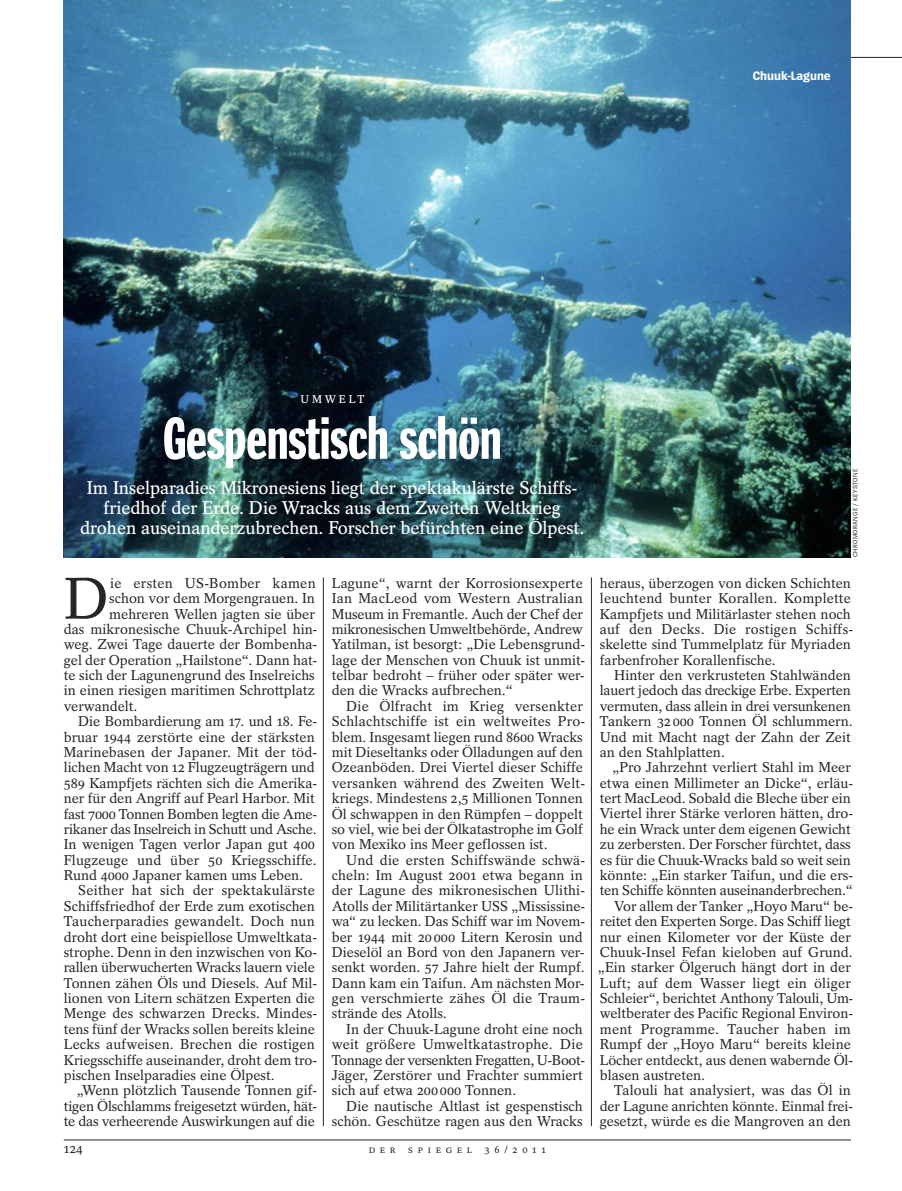
<style>
.page{position:relative;width:902px;height:1191px;background:#fff}
.page>*{position:absolute;margin:0;border:0;box-sizing:border-box;transform-origin:0 0}
.t1{font:60px "Spiegel Headline";letter-spacing:-.01em;color:#fff}
.t2{font:58.35px "Spiegel Serif";color:#272627}
.t3{font:600 18.3px/20.2px "Spiegel Serif";letter-spacing:-.01em;color:#fff;text-align:center}
.t4{font:14.25px/15.3px "Spiegel Serif";color:#272627}
.t5{font:13.5px "Spiegel Serif";color:#272627}
.t6{font:700 12.75px "Spiegel Sans";color:#fff}
.t7{font:600 11.25px "Spiegel Serif";letter-spacing:.25em;color:#fff}
.t8{font:10.5px "Spiegel Serif";letter-spacing:.45em;color:#272627}
.t9{font:6.75px "Spiegel Sans";letter-spacing:.05em;color:#272627}
</style>
<div class="page">
<hr style="left:323px;top:577px;width:1px;height:549px;background:#272627">
<hr style="left:591px;top:577px;width:1px;height:549px;background:#272627">
<hr style="left:64px;top:1139px;width:786px;height:1px;background:#272627">
<hr style="left:64px;top:57px;width:837px;height:1px;background:#272627">
<img style="left:64px;top:0;width:786px;height:557px">
<p class="t6" style="left:752px;top:71px;width:80px">Chuuk-Lagune</p>
<p class="t7" style="left:300px;top:395px;width:65px">UMWELT</p>
<h1 class="t1" style="left:163px;top:416px;width:340px">Gespenstisch schön</h1>
<p class="t3" style="left:80px;top:479px;width:506px">Im Inselparadies Mikronesiens liegt der spektakulärste Schiffs&shy;friedhof der Erde. Die Wracks aus dem Zweiten Weltkrieg drohen auseinanderzubrechen. Forscher befürchten eine Ölpest.</p>
<h2 class="t2" style="left:64px;top:578px;width:47px">D</h2>
<p class="t4" style="left:110px;top:577px;width:207px">ie ersten US-Bomber kamen</p>
<p class="t4" style="left:109px;top:592px;width:207px">schon vor dem Morgengrauen. In</p>
<p class="t4" style="left:109px;top:607px;width:207px">mehreren Wellen jagten sie über</p>
<p class="t4" style="left:64px;top:623px;width:255px">das mikronesische Chuuk-Archipel hin-</p>
<p class="t4" style="left:64px;top:638px;width:255px">weg. Zwei Tage dauerte der Bombenha-</p>
<p class="t4" style="left:64px;top:653px;width:255px">gel der Operation „Hailstone“. Dann hat-</p>
<p class="t4" style="left:64px;top:669px;width:252px">te sich der Lagunengrund des Inselreichs</p>
<p class="t4" style="left:64px;top:684px;width:252px">in einen riesigen maritimen Schrottplatz</p>
<p class="t4" style="left:64px;top:700px;width:75px">verwandelt.</p>
<p class="t4" style="left:78px;top:715px;width:240px">Die Bombardierung am 17. und 18. Fe-</p>
<p class="t4" style="left:64px;top:730px;width:252px">bruar 1944 zerstörte eine der stärksten</p>
<p class="t4" style="left:64px;top:746px;width:255px">Marinebasen der Japaner. Mit der töd-</p>
<p class="t4" style="left:64px;top:761px;width:252px">lichen Macht von 12 Flugzeugträgern und</p>
<p class="t4" style="left:64px;top:776px;width:255px">589 Kampfjets rächten sich die Amerika-</p>
<p class="t4" style="left:64px;top:792px;width:252px">ner für den Angriff auf Pearl Harbor. Mit</p>
<p class="t4" style="left:64px;top:807px;width:255px">fast 7000 Tonnen Bomben legten die Ame-</p>
<p class="t4" style="left:64px;top:823px;width:254px">rikaner das Inselreich in Schutt und Asche.</p>
<p class="t4" style="left:64px;top:838px;width:252px">In wenigen Tagen verlor Japan gut 400</p>
<p class="t4" style="left:64px;top:853px;width:254px">Flugzeuge und über 50 Kriegsschiffe.</p>
<p class="t4" style="left:64px;top:869px;width:241px">Rund 4000 Japaner kamen ums Leben.</p>
<p class="t4" style="left:78px;top:884px;width:238px">Seither hat sich der spektakulärste</p>
<p class="t4" style="left:64px;top:899px;width:252px">Schiffsfriedhof der Erde zum exotischen</p>
<p class="t4" style="left:64px;top:915px;width:252px">Taucherparadies gewandelt. Doch nun</p>
<p class="t4" style="left:64px;top:930px;width:255px">droht dort eine beispiellose Umweltkata-</p>
<p class="t4" style="left:64px;top:946px;width:255px">strophe. Denn in den inzwischen von Ko-</p>
<p class="t4" style="left:64px;top:961px;width:252px">rallen überwucherten Wracks lauern viele</p>
<p class="t4" style="left:64px;top:976px;width:255px">Tonnen zähen Öls und Diesels. Auf Mil-</p>
<p class="t4" style="left:64px;top:992px;width:252px">lionen von Litern schätzen Experten die</p>
<p class="t4" style="left:64px;top:1007px;width:255px">Menge des schwarzen Drecks. Mindes-</p>
<p class="t4" style="left:64px;top:1022px;width:252px">tens fünf der Wracks sollen bereits kleine</p>
<p class="t4" style="left:64px;top:1038px;width:252px">Lecks aufweisen. Brechen die rostigen</p>
<p class="t4" style="left:64px;top:1053px;width:255px">Kriegsschiffe auseinander, droht dem tro-</p>
<p class="t4" style="left:64px;top:1069px;width:212px">pischen Inselparadies eine Ölpest.</p>
<p class="t4" style="left:76px;top:1084px;width:242px">„Wenn plötzlich Tausende Tonnen gif-</p>
<p class="t4" style="left:64px;top:1099px;width:255px">tigen Ölschlamms freigesetzt würden, hät-</p>
<p class="t4" style="left:64px;top:1115px;width:252px">te das verheerende Auswirkungen auf die</p>
<p class="t4" style="left:332px;top:576px;width:255px">Lagune“, warnt der Korrosionsexperte Ian MacLeod vom Western Australian Museum in Fremantle. Auch der Chef der mikronesischen Umweltbehörde, Andrew Yatilman, ist besorgt: „Die Lebensgrund&shy;lage der Menschen von Chuuk ist unmit&shy;telbar bedroht – früher oder später wer&shy;den die Wracks aufbrechen.“</p>
<p class="t4" style="left:332px;top:700px;width:255px;text-indent:14px">Die Ölfracht im Krieg versenkter Schlachtschiffe ist ein weltweites Pro&shy;blem. Insgesamt liegen rund 8600 Wracks mit Dieseltanks oder Ölladungen auf den Ozeanböden. Drei Viertel dieser Schiffe versanken während des Zweiten Welt&shy;kriegs. Mindestens 2,5 Millionen Tonnen Öl schwappen in den Rümpfen – doppelt so viel, wie bei der Ölkatastrophe im Golf von Mexiko ins Meer geflossen ist.</p>
<p class="t4" style="left:332px;top:853px;width:255px;text-indent:14px">Und die ersten Schiffswände schwä&shy;cheln: Im August 2001 etwa begann in der Lagune des mikronesischen Ulithi-Atolls der Militärtanker USS „Mississine&shy;wa“ zu lecken. Das Schiff war im Novem&shy;ber 1944 mit 20000 Litern Kerosin und Dieselöl an Bord von den Japanern ver&shy;senkt worden. 57 Jahre hielt der Rumpf.<br>Dann kam ein Taifun. Am nächsten Mor&shy;gen verschmierte zähes Öl die Traum&shy;strände des Atolls.</p>
<p class="t4" style="left:332px;top:1022px;width:255px;text-indent:14px">In der Chuuk-Lagune droht eine noch weit größere Umweltkatastrophe. Die Tonnage der versenkten Fregatten, U-Boot-Jäger, Zerstörer und Frachter summiert sich auf etwa 200 000 Tonnen.</p>
<p class="t4" style="left:332px;top:1099px;width:252px;text-align:right">Die nautische Altlast ist gespenstisch schön. Geschütze ragen aus den Wracks</p>
<p class="t5" style="left:64px;top:1143px;width:21px">124</p>
<p class="t8" style="left:368px;top:1145px;width:179px">DER SPIEGEL 36/2011</p>
<p class="t9" style="left:852px;top:557px;width:90px;rotate:-90deg">CHROMORANGE / KEYSTONE</p>
<p class="t4" style="left:599px;top:576px;width:255px">heraus, überzogen von dicken Schichten leuchtend bunter Korallen. Komplette Kampfjets und Militärlaster stehen noch auf den Decks. Die rostigen Schiffs&shy;skelette sind Tummelplatz für Myriaden farbenfroher Korallenfische.</p>
<p class="t4" style="left:599px;top:669px;width:254px;text-indent:14px">Hinter den verkrusteten Stahlwänden lauert jedoch das dreckige Erbe. Experten vermuten, dass allein in drei versunkenen Tankern 32 000 Tonnen Öl schlummern.<br>Und mit Macht nagt der Zahn der Zeit an den Stahlplatten.</p>
<p class="t4" style="left:612px;top:761px;width:240px">„Pro Jahrzehnt verliert Stahl im Meer</p>
<p class="t4" style="left:599px;top:776px;width:255px">etwa einen Millimeter an Dicke“, erläu-</p>
<p class="t4" style="left:599px;top:792px;width:252px">tert MacLeod. Sobald die Bleche über ein</p>
<p class="t4" style="left:599px;top:807px;width:255px">Viertel ihrer Stärke verloren hätten, dro-</p>
<p class="t4" style="left:599px;top:823px;width:252px">he ein Wrack unter dem eigenen Gewicht</p>
<p class="t4" style="left:599px;top:838px;width:252px">zu zerbersten. Der Forscher fürchtet, dass</p>
<p class="t4" style="left:599px;top:853px;width:252px">es für die Chuuk-Wracks bald so weit sein</p>
<p class="t4" style="left:599px;top:869px;width:255px">könnte: „Ein starker Taifun, und die ers-</p>
<p class="t4" style="left:599px;top:884px;width:255px">ten Schiffe könnten auseinanderbrechen.“</p>
<p class="t4" style="left:614px;top:899px;width:240px">Vor allem der Tanker „Hoyo Maru“ be-</p>
<p class="t4" style="left:599px;top:915px;width:252px">reitet den Experten Sorge. Das Schiff liegt</p>
<p class="t4" style="left:599px;top:930px;width:252px">nur einen Kilometer vor der Küste der</p>
<p class="t4" style="left:599px;top:946px;width:254px">Chuuk-Insel Fefan kieloben auf Grund.</p>
<p class="t4" style="left:597px;top:961px;width:255px">„Ein starker Ölgeruch hängt dort in der</p>
<p class="t4" style="left:599px;top:976px;width:252px">Luft; auf dem Wasser liegt ein öliger</p>
<p class="t4" style="left:599px;top:992px;width:255px">Schleier“, berichtet Anthony Talouli, Um-</p>
<p class="t4" style="left:599px;top:1007px;width:255px">weltberater des Pacific Regional Environ-</p>
<p class="t4" style="left:599px;top:1022px;width:252px">ment Programme. Taucher haben im</p>
<p class="t4" style="left:599px;top:1038px;width:252px">Rumpf der „Hoyo Maru“ bereits kleine</p>
<p class="t4" style="left:599px;top:1053px;width:255px">Löcher entdeckt, aus denen wabernde Öl-</p>
<p class="t4" style="left:599px;top:1069px;width:107px">blasen austreten.</p>
<p class="t4" style="left:614px;top:1084px;width:238px">Talouli hat analysiert, was das Öl in</p>
<p class="t4" style="left:599px;top:1099px;width:255px">der Lagune anrichten könnte. Einmal frei-</p>
<p class="t4" style="left:599px;top:1115px;width:252px">gesetzt, würde es die Mangroven an den</p>
</div>
